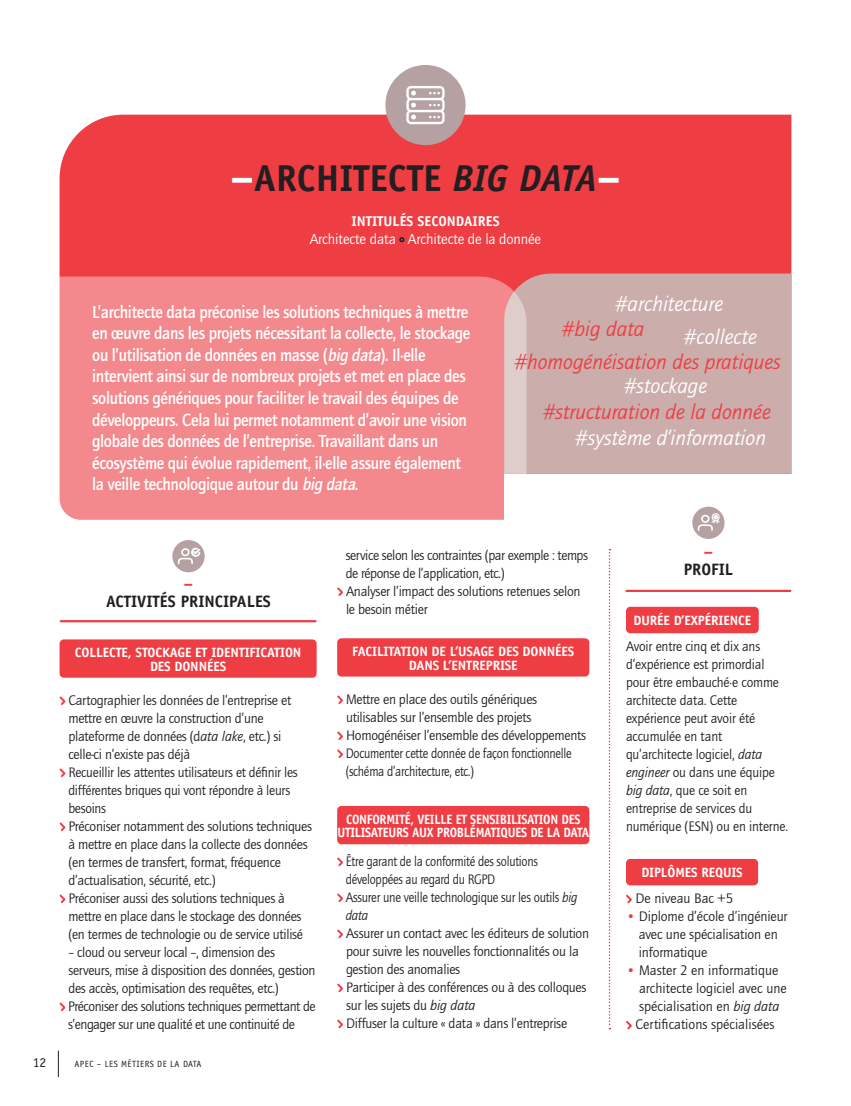
<style>
.page{position:relative;width:851px;height:1106px;background:#fff}
.page>*{position:absolute;margin:0;border:0;box-sizing:border-box;transform-origin:0 0}
.t1{font:700 37.5px "Officina Sans";color:#231f20}
.t2{font:italic 21.45px "Quay Itc T";color:#ee3d43}
.t3{font:italic 21.45px/32.7px "Quay Itc T";color:#fff}
.t4{font:700 18px/21.6px "Quay Itc T";letter-spacing:-.02em;color:#fff;scale:.91 1}
.t5{font:700 16.5px "Officina Sans";color:#231f20}
.t6{font:700 16.5px "Officina Sans";color:#ee3d43}
.t7{font:15px "Quay Itc T";letter-spacing:-.01em;color:#fff}
.t8{font:14.25px/18px "Quay Itc T";letter-spacing:-.02em;color:#231f20}
.t9{font:14.25px/18px "Quay Itc T";letter-spacing:-.02em;color:#231f20;scale:.89 1}
.t10{font:14.25px/18px "Quay Itc T";color:#231f20}
.t11{font:700 14.25px "Officina Sans";color:#fff}
.t12{font:700 13.5px/13.5px "Officina Sans";letter-spacing:-.01em;color:#fff;text-align:center}
.t13{font:700 13.5px/13.5px "Officina Sans";letter-spacing:-.01em;color:#fff;text-align:center;scale:.93 1}
.t14{font:13.5px "Officina Sans";color:#231f20}
.t15{font:9px "Officina Sans";letter-spacing:.04em;color:#231f20}
.s1{font-size:42px;color:#fff}
.s2{font-style:italic}
.s3{color:#ee3d43}
</style>
<div class="page">
<svg style="left:58px;top:1050px;width:1px;height:27px"></svg>
<div style="left:60px;top:115px;width:731px;height:161px;background:#ee3d43"></div>
<div style="left:504px;top:273px;width:287px;height:201px;background:#cbadac"></div>
<div style="left:385px;top:65px;width:80px;height:80px;background:#b5a1a2;border-radius:50%"></div>
<svg style="left:399px;top:237px;width:5px;height:5px"></svg>
<svg style="left:406px;top:86px;width:38px;height:38px"></svg>
<div style="left:59px;top:276px;width:467px;height:244px;background:#f4898d"></div>
<div style="left:504px;top:474px;width:296px;height:58px;background:#fff"></div>
<hr style="left:61px;top:620px;width:254px;height:2px;background:#ee3d43">
<div style="left:60px;top:639px;width:256px;height:38px;background:#ee3d43;border-radius:4px"></div>
<svg style="left:59px;top:696px;width:7px;height:9px"></svg>
<svg style="left:59px;top:768px;width:7px;height:9px"></svg>
<svg style="left:59px;top:822px;width:7px;height:9px"></svg>
<svg style="left:59px;top:894px;width:7px;height:9px"></svg>
<svg style="left:59px;top:1002px;width:7px;height:10px"></svg>
<svg style="left:337px;top:587px;width:6px;height:9px"></svg>
<div style="left:337px;top:638px;width:252px;height:38px;background:#ee3d43;border-radius:4px"></div>
<svg style="left:337px;top:695px;width:6px;height:9px"></svg>
<svg style="left:337px;top:731px;width:6px;height:27px"></svg>
<div style="left:337px;top:806px;width:252px;height:38px;background:#ee3d43;border-radius:4px"></div>
<svg style="left:337px;top:857px;width:6px;height:9px"></svg>
<svg style="left:337px;top:893px;width:6px;height:10px"></svg>
<svg style="left:337px;top:929px;width:6px;height:10px"></svg>
<svg style="left:337px;top:983px;width:6px;height:10px"></svg>
<svg style="left:337px;top:1019px;width:6px;height:10px"></svg>
<div style="left:172px;top:540px;width:33px;height:32px;background:#b5a1a2;border-radius:50%"></div>
<svg style="left:178px;top:548px;width:22px;height:16px"></svg>
<div style="left:626px;top:607px;width:132px;height:26px;background:#ee3d43;border-radius:4px"></div>
<div style="left:626px;top:859px;width:132px;height:26px;background:#ee3d43;border-radius:4px"></div>
<svg style="left:626px;top:894px;width:6px;height:10px"></svg>
<svg style="left:626px;top:1021px;width:6px;height:9px"></svg>
<svg style="left:608px;top:549px;width:2px;height:480px"></svg>
<hr style="left:626px;top:590px;width:164px;height:2px;background:#ee3d43">
<div style="left:692px;top:506px;width:32px;height:33px;background:#b5a1a2;border-radius:50%"></div>
<svg style="left:697px;top:513px;width:22px;height:18px"></svg>
<h1 class="t1" style="left:230px;top:155px;width:391px"><span class="s1">–</span>ARCHITECTE <span class="s2">BIG DATA</span><span class="s1">–</span></h1>
<p class="t11" style="left:351px;top:213px;width:150px">INTITULÉS SECONDAIRES</p>
<p class="t7" style="left:309px;top:231px;width:233px">Architecte data Architecte de la donnée</p>
<p class="t4" style="left:92px;top:300px;width:417px">L’architecte data préconise les solutions techniques à mettre en œuvre dans les projets nécessitant la collecte, le stockage ou l’utilisation de données en masse (<span class="s2">big data</span>). Il·elle intervient ainsi sur de nombreux projets et met en place des solutions génériques pour faciliter le travail des équipes de développeurs. Cela lui permet notamment d’avoir une vision globale des données de l’entreprise. Travaillant dans un écosystème qui évolue rapidement, il·elle assure également la veille technologique autour du <span class="s2">big data</span>.</p>
<h2 class="t3" style="left:683px;top:287px;width:74px;text-indent:-69px">#architecture #collecte</h2>
<h2 class="t2" style="left:562px;top:316px;width:84px">#big data</h2>
<h2 class="t2" style="left:514px;top:349px;width:268px">#homogénéisation des pratiques</h2>
<h2 class="t2" style="left:543px;top:399px;width:229px">#structuration de la donnée</h2>
<h2 class="t3" style="left:624px;top:370px;width:85px">#stockage</h2>
<h2 class="t3" style="left:575px;top:421px;width:192px">#système d’information</h2>
<p class="t6" style="left:184px;top:573px;width:11px">–</p>
<p class="t5" style="left:106px;top:591px;width:166px">ACTIVITÉS PRINCIPALES</p>
<p class="t12" style="left:75px;top:645px;width:228px">COLLECTE, STOCKAGE ET IDENTIFICATION<br>DES DONNÉES</p>
<p class="t8" style="left:68px;top:691px;width:245px">Cartographier les données de l’entreprise et mettre en œuvre la construction d’une plateforme de données (d<span class="s2">ata lake</span>, etc.) si celle-ci n’existe pas déjà<br>Recueillir les attentes utilisateurs et définir les différentes briques qui vont répondre à leurs besoins<br>Préconiser notamment des solutions techniques à mettre en place dans la collecte des données (en termes de transfert, format, fréquence d’actualisation, sécurité, etc.)<br>Préconiser aussi des solutions techniques à mettre en place dans le stockage des données (en termes de technologie ou de service utilisé</p>
<p class="t8" style="left:68px;top:943px;width:249px">– cloud ou serveur local –, dimension des serveurs, mise à disposition des données, gestion des accès, optimisation des requêtes, etc.)<br>Préconiser des solutions techniques permettant de s’engager sur une qualité et une continuité de</p>
<p class="t14" style="left:33px;top:1054px;width:15px">12</p>
<p class="t15" style="left:75px;top:1058px;width:128px">APEC – LES MÉTIERS DE LA DATA</p>
<p class="t8" style="left:345px;top:546px;width:244px">service selon les contraintes (par exemple : temps de réponse de l’application, etc.)<br>Analyser l’impact des solutions retenues selon le besoin métier</p>
<p class="t12" style="left:352px;top:644px;width:223px">FACILITATION DE L’USAGE DES DONNÉES<br>DANS L’ENTREPRISE</p>
<p class="t8" style="left:345px;top:690px;width:242px">Mettre en place des outils génériques utilisables sur l’ensemble des projets Homogénéiser l’ensemble des développements Documenter cette donnée de façon fonctionnelle (schéma d’architecture, etc.)</p>
<p class="t13" style="left:337px;top:812px;width:272px">CONFORMITÉ, VEILLE ET SENSIBILISATION DES<br>UTILISATEURS AUX PROBLÉMATIQUES DE LA DATA</p>
<p class="t9" style="left:345px;top:852px;width:262px">Être garant de la conformité des solutions développées au regard du RGPD<br>Assurer une veille technologique sur les outils <span class="s2">big data</span></p>
<p class="t8" style="left:346px;top:924px;width:244px">Assurer un contact avec les éditeurs de solution pour suivre les nouvelles fonctionnalités ou la gestion des anomalies<br>Participer à des conférences ou à des colloques sur les sujets du <span class="s2">big data<br></span>Diffuser la culture « data » dans l’entreprise</p>
<p class="t6" style="left:703px;top:541px;width:11px">–</p>
<p class="t5" style="left:683px;top:559px;width:51px">PROFIL</p>
<p class="t12" style="left:633px;top:614px;width:119px">DURÉE D’EXPÉRIENCE</p>
<p class="t8" style="left:626px;top:637px;width:163px">Avoir entre cinq et dix ans d’expérience est primordial pour être embauché·e comme architecte data. Cette expérience peut avoir été accumulée en tant qu’architecte logiciel, <span class="s2">data engineer</span> ou dans une équipe <span class="s2">big data</span>, que ce soit en entreprise de services du numérique (ESN) ou en interne.</p>
<p class="t12" style="left:641px;top:866px;width:103px">DIPLÔMES REQUIS</p>
<p class="t10" style="left:635px;top:889px;width:99px">De niveau Bac +5</p>
<p class="t8" style="left:638px;top:907px;width:150px;text-indent:-13px"><span class="s3">•</span> Diplome d’école d’ingénieur avec une spécialisation en informatique</p>
<p class="t10" style="left:635px;top:961px;width:153px;text-indent:-9px"><span class="s3">•</span> Master 2 en informatique architecte logiciel avec une spécialisation en <span class="s2">big data<br></span>Certifications spécialisées</p>
</div>
